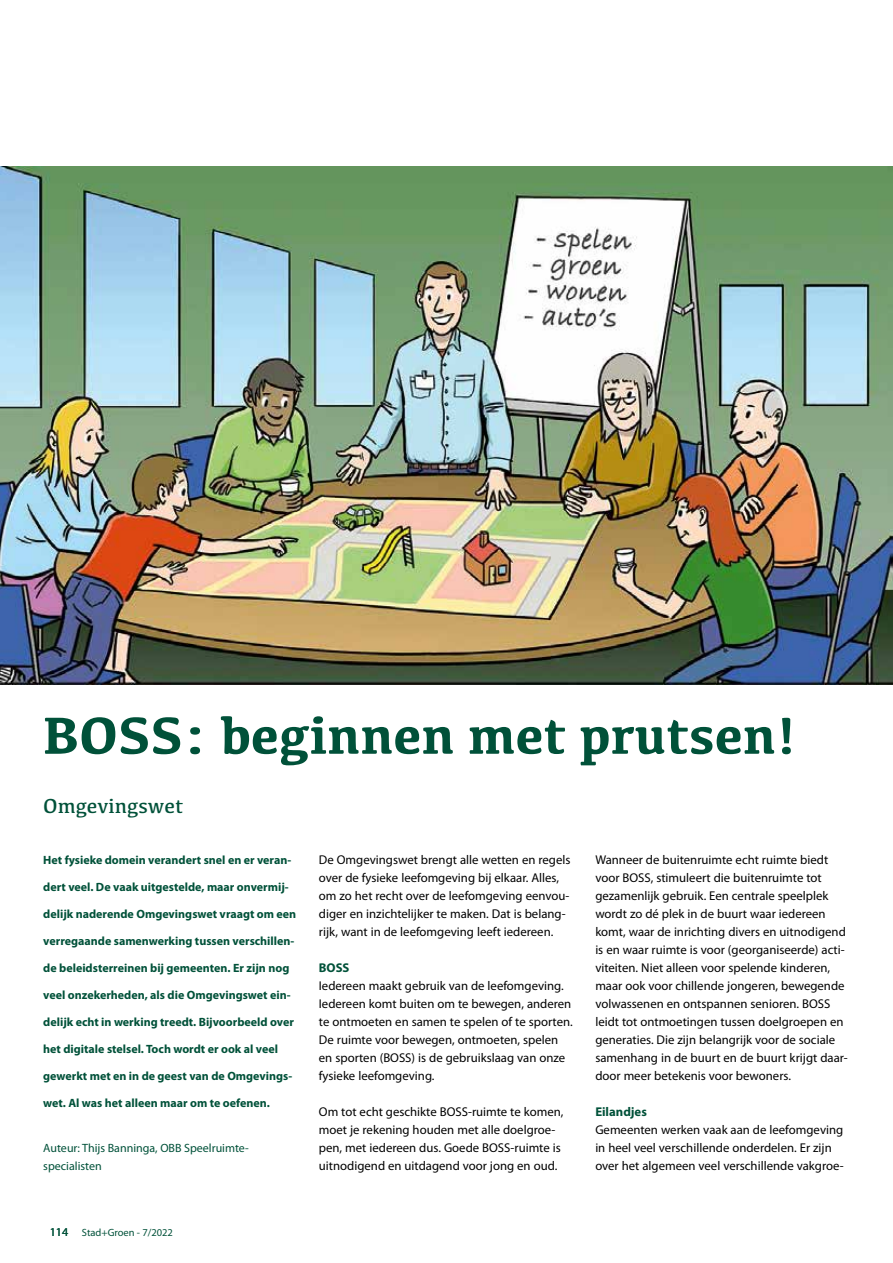
<style>
.page{position:relative;width:893px;height:1263px;background:#fff}
.page>*{position:absolute;margin:0;border:0;box-sizing:border-box;transform-origin:0 0}
.t1{font:700 54px "Kefa";color:#005139}
.t2{font:21px "Kefa";color:#005139}
.t3{font:12.75px/18px "Myriad Pro";color:#000}
.t4{font:700 12.75px "Myriad Pro";color:#005139}
.t5{font:700 12px "Myriad Pro";color:#005139}
.t6{font:12px/18px "Myriad Pro";color:#005139}
.t7{font:10.5px "Myriad Pro";color:#005139}
.s1{font-size:12px}
</style>
<div class="page">
<img style="left:0;top:166px;width:893px;height:518px">
<h1 class="t1" style="left:43px;top:699px;width:754px">BOSS: beginnen met prutsen!</h1>
<h2 class="t2" style="left:43px;top:793px;width:142px">Omgevingswet</h2>
<p class="t5" style="left:43px;top:852px;width:250px">Het fysieke domein verandert snel en er veran-</p>
<p class="t5" style="left:43px;top:879px;width:247px">dert veel. De vaak uitgestelde, maar onvermij-</p>
<p class="t5" style="left:43px;top:906px;width:255px">delijk naderende Omgevingswet vraagt om een</p>
<p class="t5" style="left:43px;top:933px;width:253px">verregaande samenwerking tussen verschillen-</p>
<p class="t5" style="left:43px;top:960px;width:248px">de beleidsterreinen bij gemeenten. Er zijn nog</p>
<p class="t5" style="left:43px;top:987px;width:249px">veel onzekerheden, als die Omgevingswet ein-</p>
<p class="t5" style="left:43px;top:1014px;width:252px">delijk echt in werking treedt. Bijvoorbeeld over</p>
<p class="t5" style="left:43px;top:1041px;width:236px">het digitale stelsel. Toch wordt er ook al veel</p>
<p class="t5" style="left:43px;top:1068px;width:251px">gewerkt met en in de geest van de Omgevings-</p>
<p class="t5" style="left:43px;top:1095px;width:228px">wet. Al was het alleen maar om te oefenen.</p>
<p class="t6" style="left:43px;top:1139px;width:207px">Auteur: Thijs Banninga, OBB Speelruimte&shy;specialisten</p>
<p class="t7" style="left:50px;top:1226px;width:125px"><span class="s1">114</span> Stad+Groen - 7/2022</p>
<p class="t3" style="left:319px;top:851px;width:253px">De Omgevingswet brengt alle wetten en regels over de fysieke leefomgeving bij elkaar. Alles, om zo het recht over de leefomgeving eenvou&shy;diger en inzichtelijker te maken. Dat is belang&shy;rijk, want in de leefomgeving leeft iedereen.</p>
<p class="t4" style="left:319px;top:959px;width:32px">BOSS</p>
<p class="t3" style="left:319px;top:977px;width:255px">Iedereen maakt gebruik van de leefomgeving.<br>Iedereen komt buiten om te bewegen, anderen te ontmoeten en samen te spelen of te sporten.<br>De ruimte voor bewegen, ontmoeten, spelen en sporten (BOSS) is de gebruikslaag van onze fysieke leefomgeving.</p>
<p class="t3" style="left:319px;top:1103px;width:246px">Om tot echt geschikte BOSS-ruimte te komen, moet je rekening houden met alle doelgroe&shy;pen, met iedereen dus. Goede BOSS-ruimte is uitnodigend en uitdagend voor jong en oud.</p>
<p class="t3" style="left:595px;top:851px;width:254px">Wanneer de buitenruimte echt ruimte biedt voor BOSS, stimuleert die buitenruimte tot gezamenlijk gebruik. Een centrale speelplek wordt zo dé plek in de buurt waar iedereen komt, waar de inrichting divers en uitnodigend is en waar ruimte is voor (georganiseerde) acti&shy;viteiten. Niet alleen voor spelende kinderen, maar ook voor chillende jongeren, bewegende volwassenen en ontspannen senioren. BOSS leidt tot ontmoetingen tussen doelgroepen en generaties. Die zijn belangrijk voor de sociale samenhang in de buurt en de buurt krijgt daar&shy;door meer betekenis voor bewoners.</p>
<p class="t4" style="left:595px;top:1103px;width:53px">Eilandjes</p>
<p class="t3" style="left:595px;top:1121px;width:250px">Gemeenten werken vaak aan de leefomgeving in heel veel verschillende onderdelen. Er zijn over het algemeen veel verschillende vakgroe-</p>
</div>
